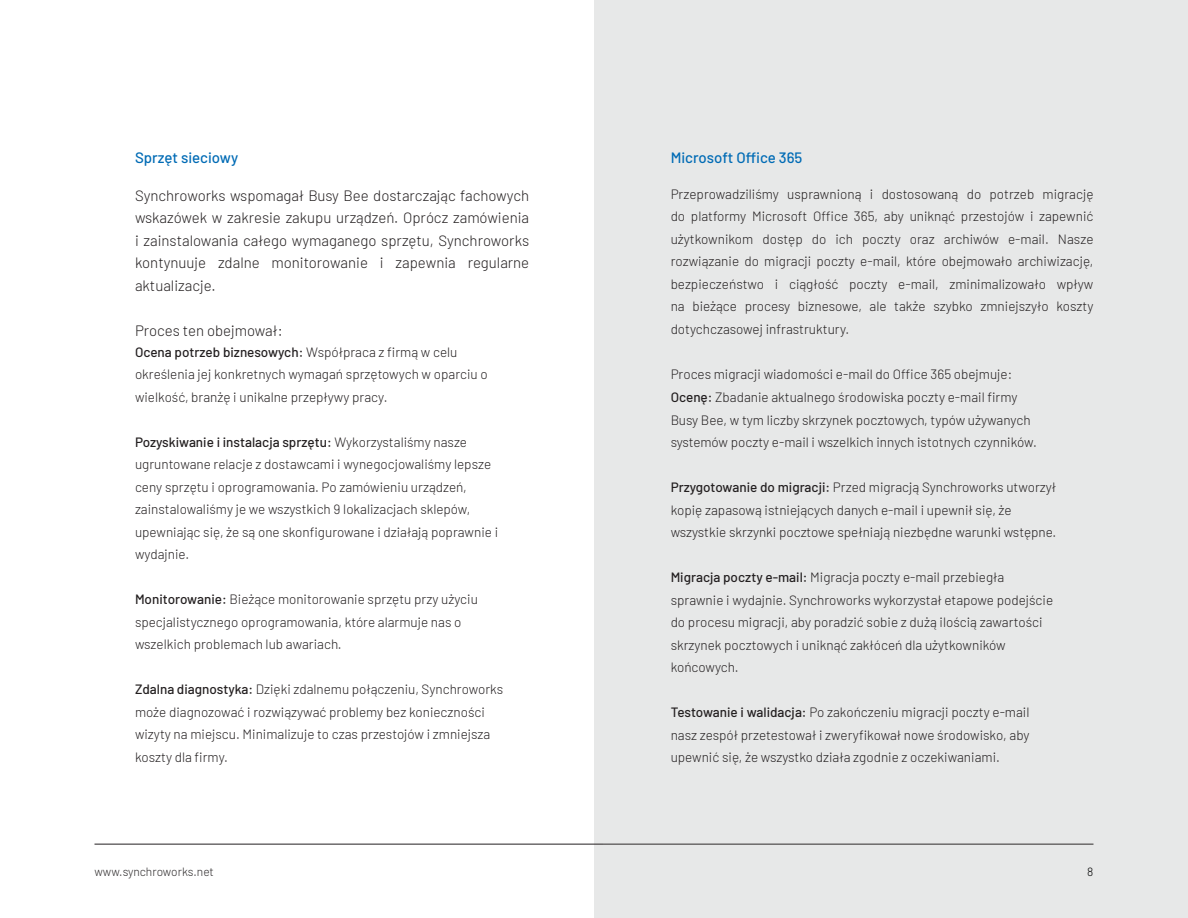
<style>
.page{position:relative;width:1188px;height:918px;background:#fff}
.page>*{position:absolute;margin:0;border:0;box-sizing:border-box;transform-origin:0 0}
.t1{font:300 15px/22.5px "Barlow";color:#231f20;text-align:justify}
.t2{font:500 15px "Barlow";color:#006bb5}
.t3{font:300 13.5px/22.5px "Barlow";color:#231f20}
.t4{font:300 12px "Barlow";letter-spacing:-.005em;color:#2c292a}
.t5{font:300 12px "Barlow";color:#000}
.s1{font-weight:500}
</style>
<div class="page">
<div style="left:594px;top:0;width:594px;height:918px;background:#e7e8e8"></div>
<hr style="left:94px;top:844px;width:1000px;height:1px;background:#231f20">
<p class="t2" style="left:135px;top:147px;width:105px">Sprzęt sieciowy</p>
<p class="t2" style="left:671px;top:147px;width:133px">Microsoft Office 365</p>
<p class="t3" style="left:671px;top:181px;width:424px;text-align:justify">Przeprowadziliśmy usprawnioną i dostosowaną do potrzeb migrację do platformy Microsoft Office 365, aby uniknąć przestojów i zapewnić użytkownikom dostęp do ich poczty oraz archiwów e-mail. Nasze rozwiązanie do migracji poczty e-mail, które obejmowało archiwizację, bezpieczeństwo i ciągłość poczty e-mail, zminimalizowało wpływ na bieżące procesy biznesowe, ale także szybko zmniejszyło koszty dotychczasowej infrastruktury.</p>
<p class="t3" style="left:671px;top:361px;width:368px">Proces migracji wiadomości e-mail do Office 365 obejmuje:<br><span class="s1">Ocenę:</span> Zbadanie aktualnego środowiska poczty e-mail firmy Busy Bee, w tym liczby skrzynek pocztowych, typów używanych systemów poczty e-mail i wszelkich innych istotnych czynników.</p>
<p class="t3" style="left:671px;top:475px;width:387px"><span class="s1">Przygotowanie do migracji:</span> Przed migracją Synchroworks utworzył kopię zapasową istniejących danych e-mail i upewnił się, że wszystkie skrzynki pocztowe spełniają niezbędne warunki wstępne.</p>
<p class="t3" style="left:671px;top:565px;width:384px"><span class="s1">Migracja poczty e-mail:</span> Migracja poczty e-mail przebiegła sprawnie i wydajnie. Synchroworks wykorzystał etapowe podejście do procesu migracji, aby poradzić sobie z dużą ilością zawartości skrzynek pocztowych i uniknąć zakłóceń dla użytkowników końcowych.</p>
<p class="t3" style="left:671px;top:700px;width:360px;text-align:justify"><span class="s1">Testowanie i walidacja:</span> Po zakończeniu migracji poczty e-mail nasz zespół przetestował i zweryfikował nowe środowisko, aby upewnić się, że wszystko działa zgodnie z oczekiwaniami.</p>
<p class="t1" style="left:135px;top:183px;width:396px">Synchroworks wspomagał Busy Bee dostarczając fachowych wskazówek w zakresie zakupu urządzeń. Oprócz zamówienia i zainstalowania całego wymaganego sprzętu, Synchroworks kontynuuje zdalne monitorowanie i zapewnia regularne aktualizacje.</p>
<p class="t1" style="left:135px;top:318px;width:149px">Proces ten obejmował:</p>
<p class="t3" style="left:135px;top:339px;width:354px"><span class="s1">Ocena potrzeb biznesowych:</span> Współpraca z firmą w celu określenia jej konkretnych wymagań sprzętowych w oparciu o wielkość, branżę i unikalne przepływy pracy.</p>
<p class="t3" style="left:135px;top:429px;width:365px"><span class="s1">Pozyskiwanie i instalacja sprzętu:</span> Wykorzystaliśmy nasze ugruntowane relacje z dostawcami i wynegocjowaliśmy lepsze ceny sprzętu i oprogramowania. Po zamówieniu urządzeń, zainstalowaliśmy je we wszystkich 9 lokalizacjach sklepów, upewniając się, że są one skonfigurowane i działają poprawnie i wydajnie.</p>
<p class="t3" style="left:135px;top:587px;width:344px"><span class="s1">Monitorowanie:</span> Bieżące monitorowanie sprzętu przy użyciu specjalistycznego oprogramowania, które alarmuje nas o wszelkich problemach lub awariach.</p>
<p class="t3" style="left:135px;top:677px;width:370px"><span class="s1">Zdalna diagnostyka:</span> Dzięki zdalnemu połączeniu, Synchroworks może diagnozować i rozwiązywać problemy bez konieczności wizyty na miejscu. Minimalizuje to czas przestojów i zmniejsza koszty dla firmy.</p>
<p class="t4" style="left:94px;top:863px;width:121px">www.synchroworks.net</p>
<p class="t5" style="left:1087px;top:863px;width:8px">8</p>
</div>
